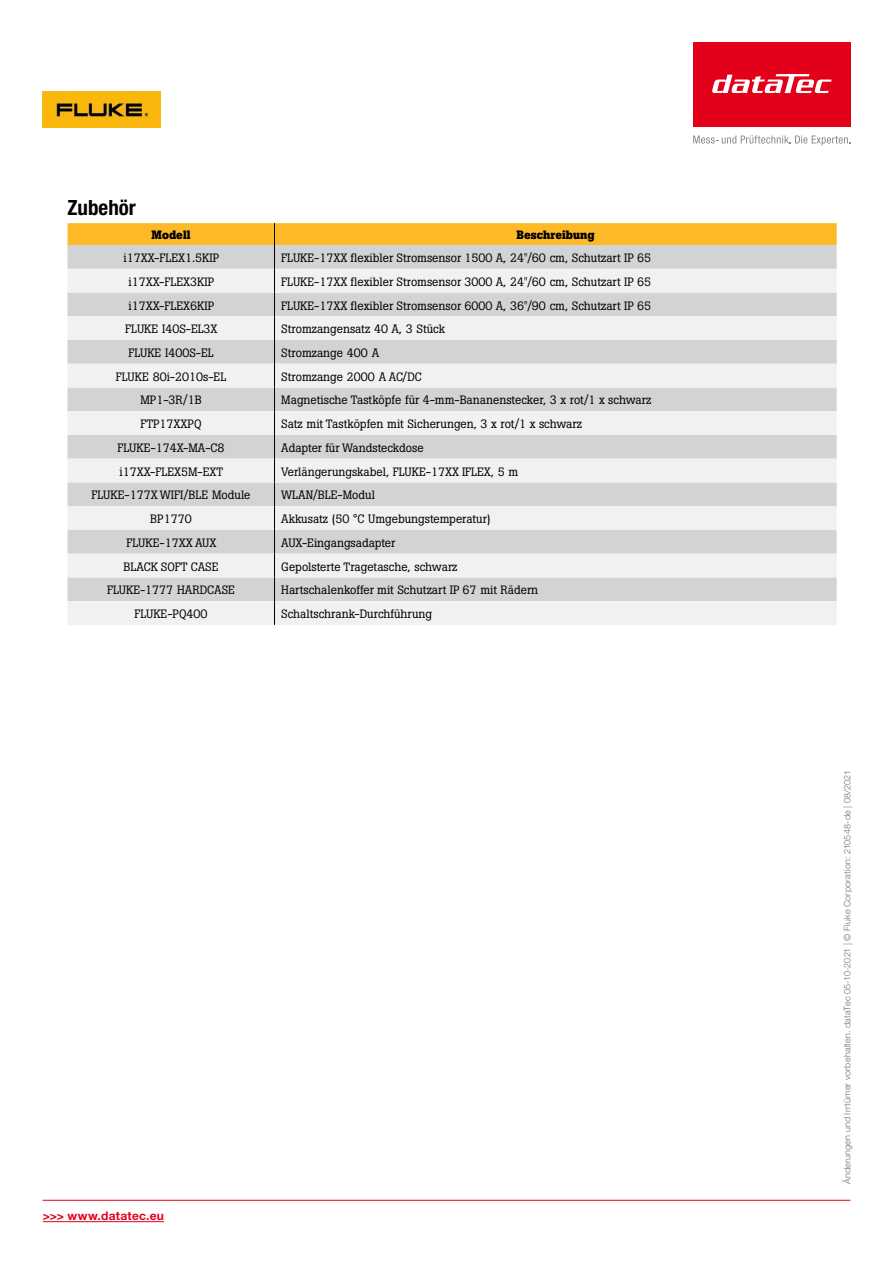
<style>
.page{position:relative;width:893px;height:1263px;background:#fff}
.page>*{position:absolute;margin:0;border:0;box-sizing:border-box;transform-origin:0 0}
.t1{font:700 condensed 21px "Helvetica Neue LT Pro";color:#000}
.t2{font:12px "Boton Pro";color:#000}
.t3{font:700 12px "Boton Pro";color:#000}
.t4{font:700 12px "Helvetica Neue LT Pro";letter-spacing:.02em;color:#e2001a}
.t5{font:300 9px "Helvetica Neue LT Pro";letter-spacing:.025em;color:#707172}
</style>
<div class="page">
<div style="left:693px;top:43px;width:157px;height:84px;background:#e2001a"></div>
<svg style="left:693px;top:135px;width:157px;height:10px"></svg>
<svg style="left:712px;top:74px;width:119px;height:19px"></svg>
<hr style="left:43px;top:1221px;width:121px;height:1px;background:#e2001a">
<hr style="left:43px;top:1200px;width:807px;height:1px;background:#e2001a">
<img style="left:43px;top:92px;width:118px;height:36px">
<svg style="left:68px;top:223px;width:769px;height:402px"></svg>
<h1 class="t1" style="left:68px;top:194px;width:70px">Zubehör</h1>
<p class="t3" style="left:151px;top:227px;width:40px">Modell</p>
<p class="t3" style="left:517px;top:227px;width:79px">Beschreibung</p>
<p class="t2" style="left:124px;top:250px;width:97px">i17XX-FLEX1.5KIP</p>
<p class="t2" style="left:281px;top:250px;width:371px">FLUKE-17XX flexibler Stromsensor 1500 A, 24"/60 cm, Schutzart IP 65</p>
<p class="t2" style="left:129px;top:274px;width:87px">i17XX-FLEX3KIP</p>
<p class="t2" style="left:281px;top:274px;width:371px">FLUKE-17XX flexibler Stromsensor 3000 A, 24"/60 cm, Schutzart IP 65</p>
<p class="t2" style="left:129px;top:298px;width:87px">i17XX-FLEX6KIP</p>
<p class="t2" style="left:281px;top:298px;width:371px">FLUKE-17XX flexibler Stromsensor 6000 A, 36"/90 cm, Schutzart IP 65</p>
<p class="t2" style="left:125px;top:321px;width:94px">FLUKE I40S-EL3X</p>
<p class="t2" style="left:281px;top:321px;width:165px">Stromzangensatz 40 A, 3 Stück</p>
<p class="t2" style="left:128px;top:345px;width:87px">FLUKE I400S-EL</p>
<p class="t2" style="left:281px;top:345px;width:99px">Stromzange 400 A</p>
<p class="t2" style="left:116px;top:369px;width:112px">FLUKE 80i-2010s-EL</p>
<p class="t2" style="left:281px;top:369px;width:142px">Stromzange 2000 A AC/DC</p>
<p class="t2" style="left:140px;top:392px;width:63px">MP1-3R/1B</p>
<p class="t2" style="left:281px;top:392px;width:372px">Magnetische Tastköpfe für 4-mm-Bananenstecker, 3 x rot/1 x schwarz</p>
<p class="t2" style="left:140px;top:416px;width:63px">FTP17XXPQ</p>
<p class="t2" style="left:281px;top:416px;width:302px">Satz mit Tastköpfen mit Sicherungen, 3 x rot/1 x schwarz</p>
<p class="t2" style="left:117px;top:440px;width:109px">FLUKE-174X-MA-C8</p>
<p class="t2" style="left:281px;top:440px;width:144px">Adapter für Wandsteckdose</p>
<p class="t2" style="left:120px;top:464px;width:105px">i17XX-FLEX5M-EXT</p>
<p class="t2" style="left:281px;top:464px;width:239px">Verlängerungskabel, FLUKE-17XX IFLEX, 5 m</p>
<p class="t2" style="left:91px;top:487px;width:160px">FLUKE-177X WIFI/BLE Module</p>
<p class="t2" style="left:281px;top:487px;width:95px">WLAN/BLE-Modul</p>
<p class="t2" style="left:150px;top:511px;width:43px">BP1770</p>
<p class="t2" style="left:281px;top:511px;width:211px">Akkusatz (50 °C Umgebungstemperatur)</p>
<p class="t2" style="left:126px;top:535px;width:91px">FLUKE-17XX AUX</p>
<p class="t2" style="left:281px;top:535px;width:116px">AUX-Eingangsadapter</p>
<p class="t2" style="left:124px;top:559px;width:96px">BLACK SOFT CASE</p>
<p class="t2" style="left:281px;top:559px;width:178px">Gepolsterte Tragetasche, schwarz</p>
<p class="t2" style="left:107px;top:582px;width:129px">FLUKE-1777 HARDCASE</p>
<p class="t2" style="left:281px;top:582px;width:259px">Hartschalenkoffer mit Schutzart IP 67 mit Rädern</p>
<p class="t2" style="left:134px;top:606px;width:75px">FLUKE-PQ400</p>
<p class="t2" style="left:281px;top:606px;width:152px">Schaltschrank-Durchführung</p>
<p class="t4" style="left:43px;top:1209px;width:123px">&gt;&gt;&gt; www.datatec.eu</p>
<p class="t5" style="left:842px;top:1184px;width:416px;rotate:-90deg">Änderungen und Irrtümer vorbehalten. dataTec 05-10-2021 | © Fluke Corporation: 210548-de | 08/2021</p>
</div>
